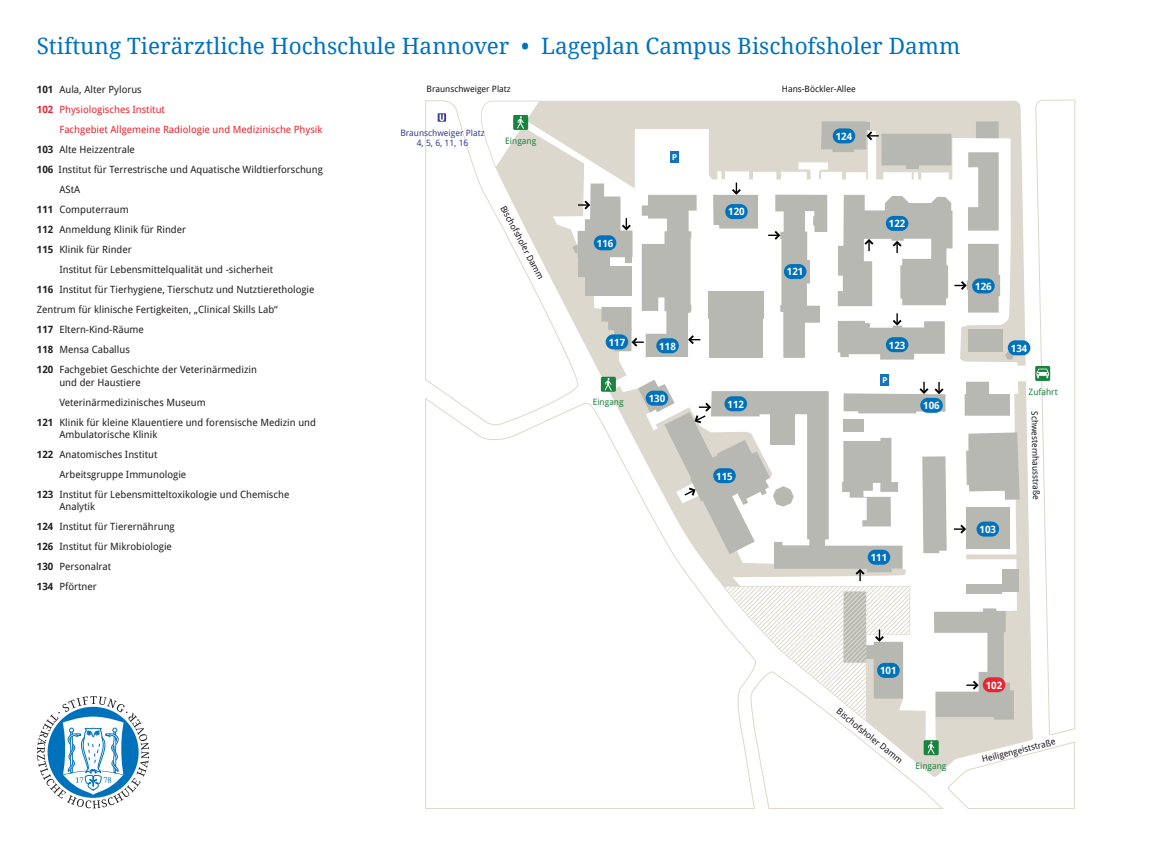
<style>
.page{position:relative;width:1170px;height:847px;background:#fff}
.page>*{position:absolute;margin:0;border:0;box-sizing:border-box;transform-origin:0 0}
.t1{font:22.5px "Droid Serif";color:#0072bc}
.t2{font:10px/20px "Droid Sans";color:#231f20}
.t3{font:10px "Droid Sans";color:#e62630}
.t4{font:700 10px "Droid Sans";color:#fff}
.t5{font:8.75px "Droid Sans";color:#1b171b}
.t6{font:8.75px/10.5px "Droid Sans";color:#363f96;text-align:center}
.t7{font:8.75px "Droid Sans";color:#198440}
.t8{font:700 8.62px "Myriad";color:#fff}
.s1{font-weight:700}
</style>
<div class="page">
<svg style="left:425px;top:100px;width:49px;height:297px"></svg>
<svg style="left:425px;top:397px;width:147px;height:412px"></svg>
<svg style="left:474px;top:100px;width:98px;height:678px"></svg>
<svg style="left:37px;top:696px;width:112px;height:113px"></svg>
<svg style="left:437px;top:113px;width:9px;height:9px"></svg>
<svg style="left:475px;top:101px;width:65px;height:67px"></svg>
<svg style="left:572px;top:99px;width:503px;height:710px"></svg>
<div style="left:605px;top:334px;width:23px;height:15px;background:#0072bc;border-radius:7px"></div>
<div style="left:656px;top:338px;width:22px;height:15px;background:#0072bc;border-radius:7px"></div>
<div style="left:713px;top:468px;width:22px;height:15px;background:#0072bc;border-radius:7px"></div>
<div style="left:724px;top:396px;width:23px;height:15px;background:#0072bc;border-radius:7px"></div>
<div style="left:645px;top:391px;width:23px;height:15px;background:#0072bc;border-radius:7px"></div>
<div style="left:867px;top:550px;width:23px;height:15px;background:#0072bc;border-radius:7px"></div>
<div style="left:976px;top:522px;width:22px;height:15px;background:#0072bc;border-radius:7px"></div>
<div style="left:982px;top:677px;width:23px;height:15px;background:#e62630;border-radius:7px"></div>
<div style="left:877px;top:663px;width:22px;height:15px;background:#0072bc;border-radius:7px"></div>
<div style="left:920px;top:398px;width:22px;height:15px;background:#0072bc;border-radius:7px"></div>
<div style="left:1007px;top:340px;width:23px;height:15px;background:#0072bc;border-radius:7px"></div>
<div style="left:885px;top:337px;width:23px;height:15px;background:#0072bc;border-radius:7px"></div>
<div style="left:972px;top:278px;width:22px;height:15px;background:#0072bc;border-radius:7px"></div>
<div style="left:783px;top:264px;width:23px;height:15px;background:#0072bc;border-radius:7px"></div>
<div style="left:885px;top:216px;width:23px;height:15px;background:#0072bc;border-radius:7px"></div>
<div style="left:832px;top:128px;width:23px;height:15px;background:#0072bc;border-radius:7px"></div>
<div style="left:725px;top:204px;width:22px;height:15px;background:#0072bc;border-radius:7px"></div>
<div style="left:593px;top:235px;width:23px;height:15px;background:#0072bc;border-radius:7px"></div>
<h1 class="t1" style="left:37px;top:32px;width:924px">Stiftung Tierärztliche Hochschule Hannover • Lageplan Campus Bischofsholer Damm</h1>
<p class="t2" style="left:37px;top:80px;width:106px"><span class="s1">101</span> Aula, Alter Pylorus</p>
<p class="t3" style="left:37px;top:103px;width:129px"><span class="s1">102</span> Physiologisches Institut</p>
<p class="t3" style="left:59px;top:123px;width:264px">Fachgebiet Allgemeine Radiologie und Medizinische Physik</p>
<p class="t2" style="left:37px;top:140px;width:100px"><span class="s1">103</span> Alte Heizzentrale</p>
<p class="t2" style="left:37px;top:160px;width:287px"><span class="s1">106</span> Institut für Terrestrische und Aquatische Wildtierforschung</p>
<p class="t2" style="left:59px;top:180px;width:22px">AStA</p>
<p class="t2" style="left:37px;top:200px;width:93px"><span class="s1">111</span> Computerraum</p>
<p class="t2" style="left:37px;top:220px;width:151px"><span class="s1">112</span> Anmeldung Klinik für Rinder</p>
<p class="t2" style="left:37px;top:240px;width:96px"><span class="s1">115</span> Klinik für Rinder</p>
<p class="t2" style="left:59px;top:260px;width:215px">Institut für Lebensmittelqualität und -sicherheit</p>
<p class="t2" style="left:37px;top:280px;width:279px"><span class="s1">116</span> Institut für Tierhygiene, Tierschutz und Nutztierethologie</p>
<p class="t2" style="left:37px;top:300px;width:242px">Zentrum für klinische Fertigkeiten, „Clinical Skills Lab“</p>
<p class="t2" style="left:37px;top:320px;width:108px"><span class="s1">117</span> Eltern-Kind-Räume</p>
<p class="t2" style="left:37px;top:340px;width:94px"><span class="s1">118</span> Mensa Caballus</p>
<p class="t2" style="left:37px;top:360px;width:221px"><span class="s1">120</span> Fachgebiet Geschichte der Veterinärmedizin</p>
<p class="t2" style="left:59px;top:372px;width:83px">und der Haustiere</p>
<p class="t2" style="left:59px;top:392px;width:148px">Veterinärmedizinisches Museum</p>
<p class="t2" style="left:37px;top:412px;width:280px"><span class="s1">121</span> Klinik für kleine Klauentiere und forensische Medizin und</p>
<p class="t2" style="left:59px;top:424px;width:99px">Ambulatorische Klinik</p>
<p class="t2" style="left:37px;top:444px;width:122px"><span class="s1">122</span> Anatomisches Institut</p>
<p class="t2" style="left:59px;top:464px;width:128px">Arbeitsgruppe Immunologie</p>
<p class="t2" style="left:37px;top:484px;width:254px"><span class="s1">123</span> Institut für Lebensmitteltoxikologie und Chemische</p>
<p class="t2" style="left:37px;top:496px;width:139px;text-indent:22px">Analytik<br><span class="s1">124</span> Institut für Tierernährung<br><span class="s1">126</span> Institut für Mikrobiologie<br><span class="s1">130</span> Personalrat<br><span class="s1">134</span> Pförtner</p>
<p class="t5" style="left:426px;top:83px;width:86px">Braunschweiger Platz</p>
<p class="t5" style="left:781px;top:83px;width:75px">Hans-Böckler-Allee</p>
<p class="t6" style="left:400px;top:127px;width:86px">Braunschweiger Platz<br>4, 5, 6, 11, 16</p>
<p class="t4" style="left:835px;top:130px;width:18px">124</p>
<p class="t7" style="left:505px;top:135px;width:32px">Eingang</p>
<p class="t8" style="left:672px;top:153px;width:7px">P</p>
<p class="t5" style="left:507px;top:203px;width:83px;rotate:62deg">Bischofsholer Damm</p>
<p class="t4" style="left:728px;top:205px;width:18px">120</p>
<p class="t4" style="left:888px;top:217px;width:18px">122</p>
<p class="t4" style="left:596px;top:237px;width:18px">116</p>
<p class="t4" style="left:786px;top:265px;width:18px">121</p>
<p class="t4" style="left:608px;top:336px;width:18px">117</p>
<p class="t4" style="left:888px;top:339px;width:18px">123</p>
<p class="t4" style="left:659px;top:340px;width:18px">118</p>
<p class="t8" style="left:882px;top:375px;width:7px">P</p>
<p class="t4" style="left:648px;top:392px;width:18px">130</p>
<p class="t7" style="left:592px;top:397px;width:32px">Eingang</p>
<p class="t4" style="left:727px;top:398px;width:18px">112</p>
<p class="t4" style="left:923px;top:399px;width:18px">106</p>
<p class="t4" style="left:716px;top:469px;width:18px">115</p>
<p class="t4" style="left:870px;top:551px;width:18px">111</p>
<p class="t4" style="left:975px;top:280px;width:18px">126</p>
<p class="t4" style="left:979px;top:523px;width:18px">103</p>
<p class="t4" style="left:1010px;top:342px;width:18px">134</p>
<p class="t7" style="left:1028px;top:386px;width:31px">Zufahrt</p>
<p class="t5" style="left:1040px;top:411px;width:91px;rotate:89deg">Schwesternhausstraße</p>
<p class="t4" style="left:880px;top:664px;width:18px">101</p>
<p class="t5" style="left:841px;top:706px;width:83px;rotate:39deg">Bischofsholer Damm</p>
<p class="t7" style="left:915px;top:760px;width:32px">Eingang</p>
<p class="t4" style="left:985px;top:679px;width:18px">102</p>
<p class="t5" style="left:980px;top:754px;width:77px;rotate:-14deg">Heiligengeiststraße</p>
</div>
